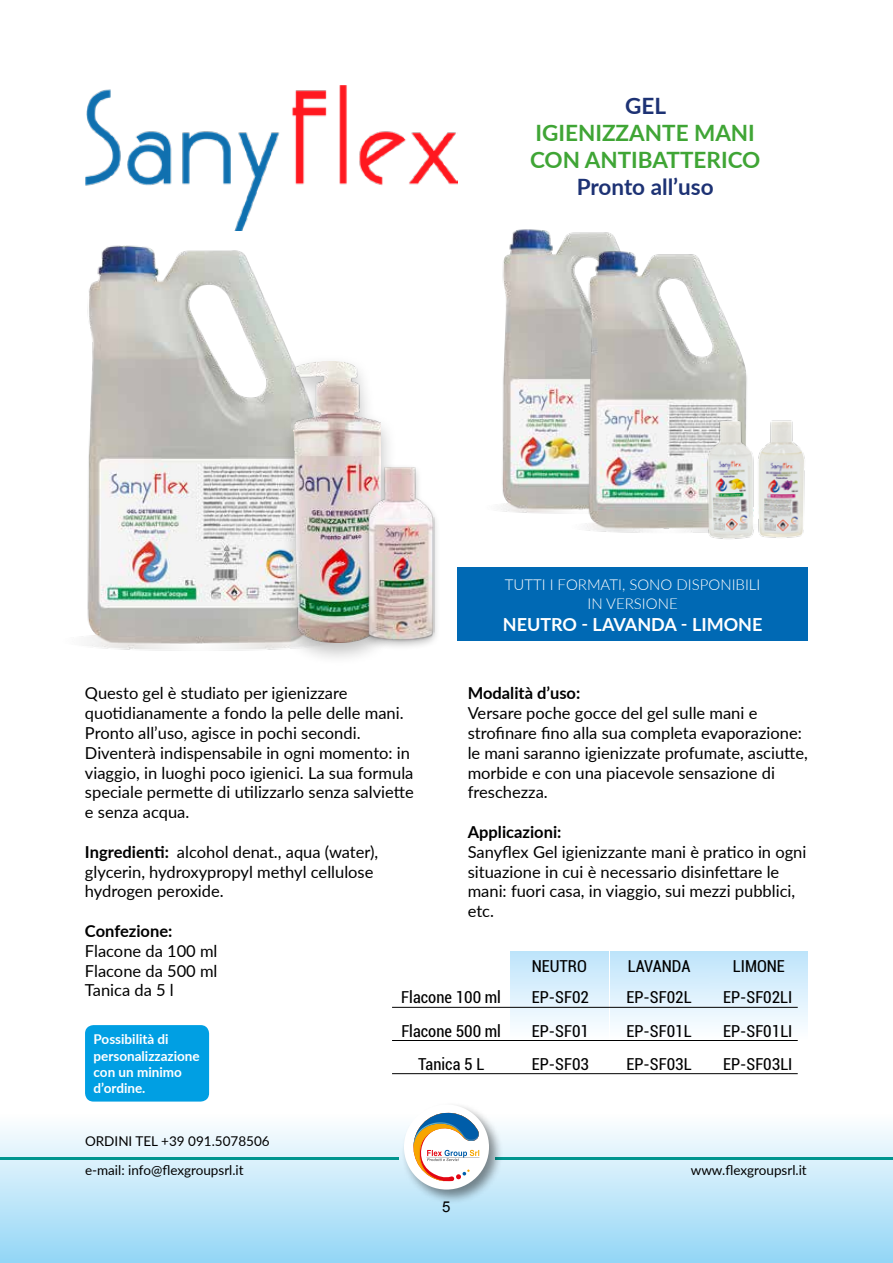
<style>
.page{position:relative;width:893px;height:1263px;background:#fff}
.page>*{position:absolute;margin:0;border:0;box-sizing:border-box;transform-origin:0 0}
.t1{font:700 22.5px/27px "Lato";color:#3fa535}
.t2{font:700 22.5px "Lato";color:#1d3274}
.t3{font:700 18px "Lato";color:#fff}
.t4{font:16.5px/19.8px "Lato";color:#000}
.t5{font:condensed 16.5px "Roboto";color:#000}
.t6{font:700 16.5px "Lato";color:#000}
.t7{font:300 15px/19px "Lato";color:#fff;text-align:center}
.t8{font:15px "Arial";color:#000}
.t9{font:13.5px/28.8px "Lato";color:#000}
.t10{font:700 13.5px/16.2px "Lato";color:#fff}
.s1{font-weight:700}
</style>
<div class="page">
<div style="left:0;top:1114px;width:893px;height:149px;background:linear-gradient(to bottom,#fafdfd,#93d6f6)"></div>
<hr style="left:495px;top:1157px;width:398px;height:3px;background:#00958f">
<hr style="left:0;top:1157px;width:398px;height:3px;background:#00958f">
<div style="left:401px;top:1101px;width:103px;height:104px;background:#000;opacity:.45"></div>
<div style="left:404px;top:1104px;width:85px;height:85px;background:#fff;border-radius:50%"></div>
<svg style="left:412px;top:1112px;width:68px;height:69px"></svg>
<img style="left:85px;top:85px;width:372px;height:136px">
<img style="left:82px;top:221px;width:207px;height:430px">
<div style="left:278px;top:353px;width:119px;height:314px;background:#000;opacity:.27"></div>
<img style="left:293px;top:361px;width:88px;height:282px">
<div style="left:457px;top:567px;width:351px;height:74px;background:#0069b4"></div>
<div style="left:510px;top:951px;width:98px;height:90px;background:linear-gradient(to bottom,#bee4fb,#fff)"></div>
<div style="left:610px;top:951px;width:98px;height:90px;background:linear-gradient(to bottom,#bee4fb,#fff)"></div>
<div style="left:710px;top:951px;width:98px;height:89px;background:linear-gradient(to bottom,#bee4fb,#fff)"></div>
<hr style="left:392px;top:1007px;width:406px;height:1px;background:#000">
<hr style="left:392px;top:1040px;width:406px;height:1px;background:#000">
<hr style="left:392px;top:1073px;width:406px;height:1px;background:#000">
<div style="left:85px;top:1025px;width:124px;height:76px;background:#009fe3;border-radius:9px"></div>
<div style="left:361px;top:464px;width:79px;height:187px;background:#000;opacity:.27"></div>
<img style="left:367px;top:467px;width:68px;height:174px">
<img style="left:425px;top:212px;width:186px;height:317px">
<img style="left:512px;top:234px;width:235px;height:299px">
<img style="left:699px;top:410px;width:106px;height:129px">
<h1 class="t2" style="left:625px;top:89px;width:42px">GEL</h1>
<h1 class="t1" style="left:530px;top:118px;width:232px">IGIENIZZANTE MANI<br>CON ANTIBATTERICO</h1>
<h1 class="t2" style="left:577px;top:170px;width:138px">Pronto all’uso</h1>
<p class="t7" style="left:505px;top:574px;width:257px">TUTTI I FORMATI, SONO DISPONIBILI<br>IN VERSIONE</p>
<p class="t3" style="left:503px;top:611px;width:261px">NEUTRO - LAVANDA - LIMONE</p>
<p class="t6" style="left:468px;top:681px;width:114px">Modalità d’uso:</p>
<p class="t4" style="left:468px;top:703px;width:342px">Versare poche gocce del gel sulle mani e strofinare fino alla sua completa evaporazione: le mani saranno igienizzate profumate, asciutte, morbide e con una piacevole sensazione di freschezza.</p>
<p class="t6" style="left:468px;top:820px;width:95px">Applicazioni:</p>
<p class="t4" style="left:468px;top:841px;width:340px">Sanyflex Gel igienizzante mani è pratico in ogni situazione in cui è necessario disinfettare le mani: fuori casa, in viaggio, sui mezzi pubblici, etc.</p>
<p class="t4" style="left:85px;top:683px;width:330px">Questo gel è studiato per igienizzare quotidianamente a fondo la pelle delle mani.<br>Pronto all’uso, agisce in pochi secondi.<br>Diventerà indispensabile in ogni momento: in viaggio, in luoghi poco igienici. La sua formula speciale permette di utilizzarlo senza salviette e senza acqua.</p>
<p class="t4" style="left:85px;top:841px;width:295px"><span class="s1">Ingredienti:</span> alcohol denat., aqua (water), glycerin, hydroxypropyl methyl cellulose hydrogen peroxide.</p>
<p class="t6" style="left:85px;top:919px;width:89px">Confezione:</p>
<p class="t4" style="left:85px;top:940px;width:134px;text-align:justify">Flacone da 100 ml Flacone da 500 ml Tanica da 5 l</p>
<p class="t5" style="left:532px;top:955px;width:57px">NEUTRO</p>
<p class="t5" style="left:628px;top:955px;width:64px">LAVANDA</p>
<p class="t5" style="left:733px;top:955px;width:54px">LIMONE</p>
<p class="t5" style="left:401px;top:986px;width:101px">Flacone 100 ml</p>
<p class="t5" style="left:532px;top:986px;width:59px">EP-SF02</p>
<p class="t5" style="left:626px;top:986px;width:67px">EP-SF02L</p>
<p class="t5" style="left:723px;top:986px;width:71px">EP-SF02LI</p>
<p class="t5" style="left:401px;top:1019px;width:101px">Flacone 500 ml</p>
<p class="t5" style="left:532px;top:1019px;width:59px">EP-SF01</p>
<p class="t5" style="left:627px;top:1019px;width:67px">EP-SF01L</p>
<p class="t5" style="left:723px;top:1019px;width:71px">EP-SF01LI</p>
<p class="t5" style="left:418px;top:1052px;width:68px">Tanica 5 L</p>
<p class="t5" style="left:532px;top:1052px;width:59px">EP-SF03</p>
<p class="t5" style="left:627px;top:1052px;width:67px">EP-SF03L</p>
<p class="t5" style="left:723px;top:1052px;width:71px">EP-SF03LI</p>
<p class="t10" style="left:94px;top:1031px;width:108px">Possibilità di personalizzazione con un minimo d’ordine.</p>
<p class="t9" style="left:85px;top:1126px;width:186px">ORDINI TEL +39 091.5078506 e-mail: info@flexgroupsrl.it</p>
<p class="t8" style="left:442px;top:1197px;width:10px">5</p>
<p class="t9" style="left:691px;top:1155px;width:118px">www.flexgroupsrl.it</p>
</div>
